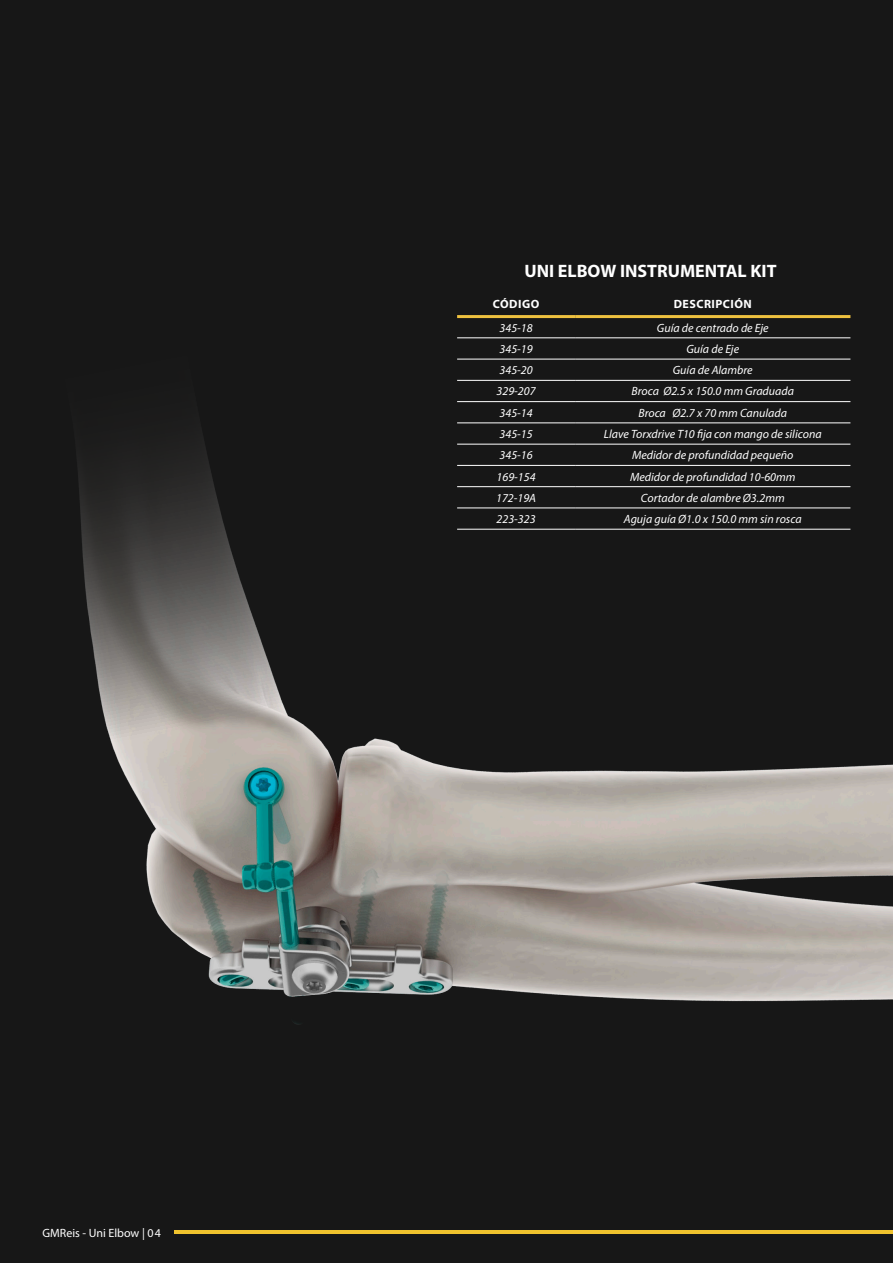
<style>
.page{position:relative;width:893px;height:1263px;background:#171717}
.page>*{position:absolute;margin:0;border:0;box-sizing:border-box;transform-origin:0 0}
.titulo_de_tabela{font:700 18px "Myriad Pro";color:#fff}
.conteudo_tabela{font:italic 12px "Myriad Pro";color:#fff}
.t1{font:12px "Myriad Pro";color:#fff}
.Subtitulo_de_tabela{font:700 12px "Myriad Pro";letter-spacing:.04em;color:#fff}
</style>
<div class="page">
<hr style="left:174px;top:1231px;width:719px;height:3px;background:#f0c32e">
<img style="left:77px;top:358px;width:816px;height:667px">
<hr style="left:457px;top:338px;width:118px;height:1px;background:#fff">
<hr style="left:575px;top:338px;width:275px;height:1px;background:#fff">
<hr style="left:457px;top:359px;width:118px;height:1px;background:#fff">
<hr style="left:575px;top:359px;width:275px;height:1px;background:#fff">
<hr style="left:457px;top:380px;width:118px;height:1px;background:#fff">
<hr style="left:575px;top:380px;width:275px;height:1px;background:#fff">
<hr style="left:457px;top:401px;width:118px;height:1px;background:#fff">
<hr style="left:575px;top:401px;width:275px;height:1px;background:#fff">
<hr style="left:457px;top:423px;width:118px;height:1px;background:#fff">
<hr style="left:575px;top:423px;width:275px;height:1px;background:#fff">
<hr style="left:457px;top:444px;width:118px;height:1px;background:#fff">
<hr style="left:575px;top:444px;width:275px;height:1px;background:#fff">
<hr style="left:457px;top:465px;width:118px;height:1px;background:#fff">
<hr style="left:575px;top:465px;width:275px;height:1px;background:#fff">
<hr style="left:457px;top:486px;width:118px;height:1px;background:#fff">
<hr style="left:575px;top:486px;width:275px;height:1px;background:#fff">
<hr style="left:457px;top:508px;width:118px;height:1px;background:#fff">
<hr style="left:575px;top:508px;width:275px;height:1px;background:#fff">
<hr style="left:457px;top:529px;width:118px;height:1px;background:#fff">
<hr style="left:575px;top:529px;width:275px;height:1px;background:#fff">
<hr style="left:457px;top:315px;width:118px;height:3px;background:#eec13f">
<hr style="left:575px;top:315px;width:275px;height:3px;background:#eec13f">
<p class="t1" style="left:43px;top:1225px;width:120px">GMReis - Uni Elbow | 04</p>
<p class="titulo_de_tabela" style="left:524px;top:259px;width:254px">UNI ELBOW INSTRUMENTAL KIT</p>
<p class="Subtitulo_de_tabela" style="left:493px;top:297px;width:48px">CÓDIGO</p>
<p class="Subtitulo_de_tabela" style="left:674px;top:297px;width:80px">DESCRIPCIÓN</p>
<p class="conteudo_tabela" style="left:499px;top:321px;width:35px">345-18</p>
<p class="conteudo_tabela" style="left:657px;top:321px;width:113px">Guía de centrado de Eje</p>
<p class="conteudo_tabela" style="left:499px;top:341px;width:35px">345-19</p>
<p class="conteudo_tabela" style="left:686px;top:341px;width:54px">Guía de Eje</p>
<p class="conteudo_tabela" style="left:499px;top:363px;width:35px">345-20</p>
<p class="conteudo_tabela" style="left:673px;top:363px;width:81px">Guía de Alambre</p>
<p class="conteudo_tabela" style="left:497px;top:384px;width:41px">329-207</p>
<p class="conteudo_tabela" style="left:632px;top:384px;width:164px">Broca Ø2.5 x 150.0 mm Graduada</p>
<p class="conteudo_tabela" style="left:499px;top:405px;width:35px">345-14</p>
<p class="conteudo_tabela" style="left:638px;top:405px;width:150px">Broca Ø2.7 x 70 mm Canulada</p>
<p class="conteudo_tabela" style="left:499px;top:427px;width:35px">345-15</p>
<p class="conteudo_tabela" style="left:604px;top:427px;width:219px">Llave Torxdrive T10 fija con mango de silicona</p>
<p class="conteudo_tabela" style="left:499px;top:448px;width:35px">345-16</p>
<p class="conteudo_tabela" style="left:632px;top:448px;width:163px">Medidor de profundidad pequeño</p>
<p class="conteudo_tabela" style="left:497px;top:469px;width:41px">169-154</p>
<p class="conteudo_tabela" style="left:630px;top:469px;width:167px">Medidor de profundidad 10-60mm</p>
<p class="conteudo_tabela" style="left:496px;top:490px;width:42px">172-19A</p>
<p class="conteudo_tabela" style="left:641px;top:490px;width:145px">Cortador de alambre Ø3.2mm</p>
<p class="conteudo_tabela" style="left:497px;top:512px;width:41px">223-323</p>
<p class="conteudo_tabela" style="left:624px;top:512px;width:179px">Aguja guía Ø1.0 x 150.0 mm sin rosca</p>
</div>
